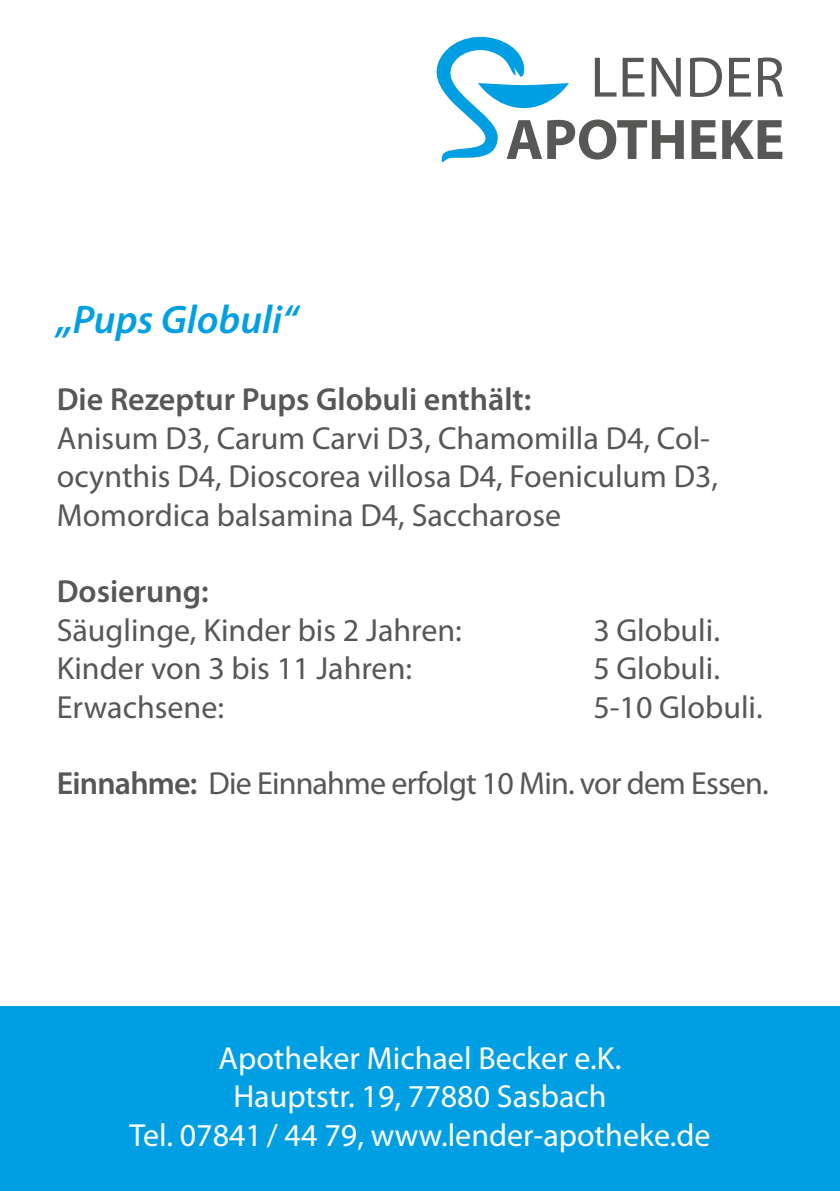
<style>
.page{position:relative;width:840px;height:1191px;background:#fff}
.page>*{position:absolute;margin:0;border:0;box-sizing:border-box;transform-origin:0 0}
.t1{font:italic 600 40px "Myriad Pro";color:#009fe3}
.t2{font:32px/38.4px "Myriad Pro";color:#575756}
.t3{font:32px/38.4px "Myriad Pro";color:#fff;text-align:center}
.t4{font:32px "Myriad Pro";letter-spacing:-.025em;color:#575756}
.t5{font:600 32px "Myriad Pro";color:#575756}
.s1{font-weight:600}
</style>
<div class="page">
<svg style="left:690px;top:57px;width:31px;height:40px"></svg>
<svg style="left:729px;top:58px;width:21px;height:39px"></svg>
<svg style="left:758px;top:57px;width:24px;height:40px"></svg>
<svg style="left:691px;top:120px;width:24px;height:39px"></svg>
<svg style="left:722px;top:120px;width:59px;height:39px"></svg>
<svg style="left:436px;top:36px;width:247px;height:127px"></svg>
<div style="left:0;top:1006px;width:839px;height:185px;background:#009fe3"></div>
<p class="t1" style="left:57px;top:298px;width:243px">„Pups Globuli“</p>
<p class="t5" style="left:57px;top:382px;width:476px">Die Rezeptur Pups Globuli enthält:</p>
<p class="t2" style="left:57px;top:419px;width:662px">Anisum D3, Carum Carvi D3, Chamomilla D4, Col&shy;ocynthis D4, Dioscorea villosa D4, Foeniculum D3,<br>Momordica balsamina D4, Saccharose</p>
<p class="t5" style="left:57px;top:574px;width:153px">Dosierung:</p>
<p class="t2" style="left:57px;top:611px;width:406px">Säuglinge, Kinder bis 2 Jahren:</p>
<p class="t2" style="left:593px;top:611px;width:128px">3 Globuli.</p>
<p class="t2" style="left:57px;top:650px;width:356px">Kinder von 3 bis 11 Jahren:</p>
<p class="t2" style="left:593px;top:650px;width:128px">5 Globuli.</p>
<p class="t2" style="left:57px;top:688px;width:169px">Erwachsene:</p>
<p class="t2" style="left:593px;top:688px;width:171px">5-10 Globuli.</p>
<p class="t4" style="left:57px;top:766px;width:713px"><span class="s1">Einnahme:</span> Die Einnahme erfolgt 10 Min. vor dem Essen.</p>
<p class="t3" style="left:129px;top:1039px;width:582px">Apotheker Michael Becker e.K.<br>Hauptstr. 19, 77880 Sasbach<br>Tel. 07841 / 44 79, www.lender-apotheke.de</p>
</div>
